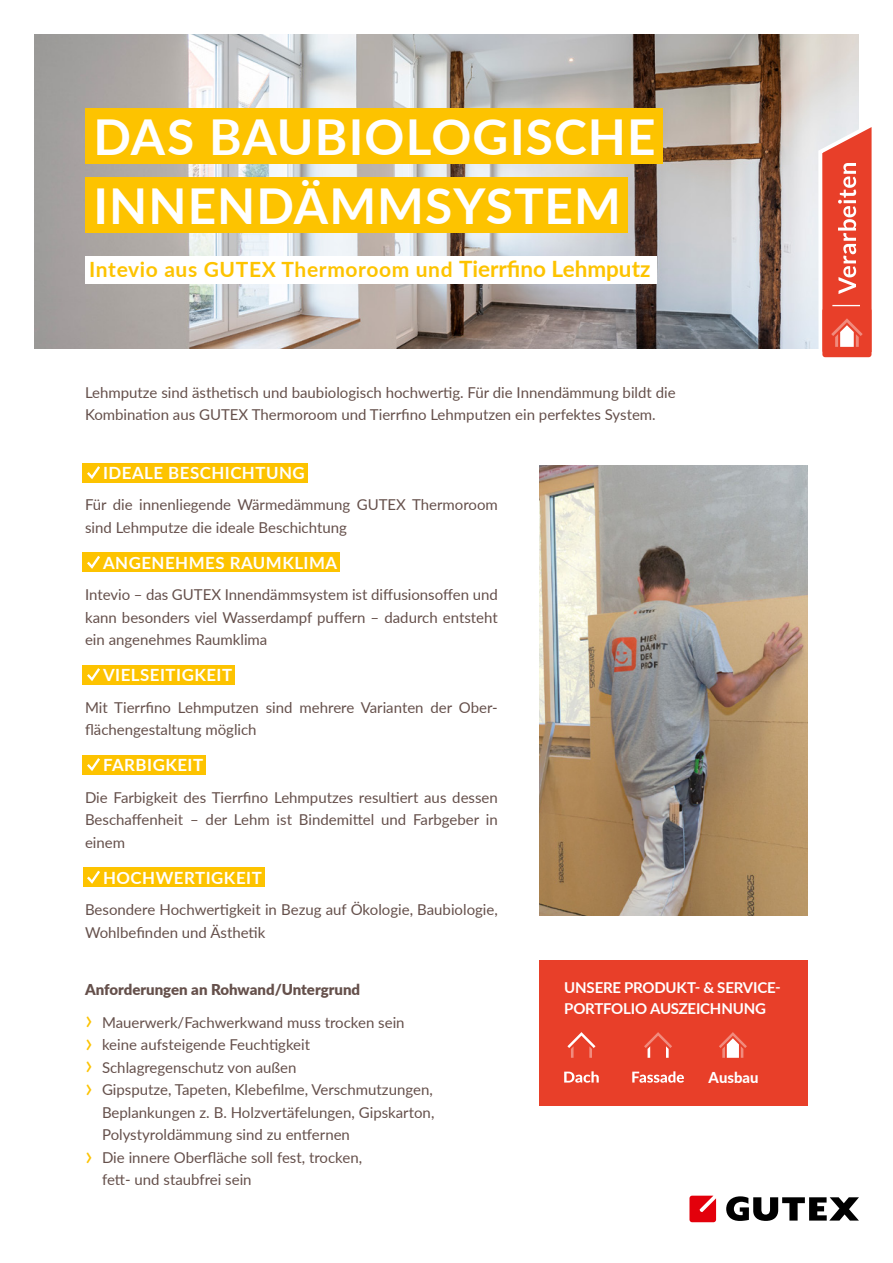
<style>
.page{position:relative;width:893px;height:1263px;background:#fff}
.page>*{position:absolute;margin:0;border:0;box-sizing:border-box;transform-origin:0 0}
.Titel_Headline_Flyer{font:700 49.5px "Lato";letter-spacing:.025em;color:#fff}
.Titel_Subheadline_Fl{font:700 21px "Lato";letter-spacing:.03em;color:#fdc300}
.Vorteile{font:700 16.8px "Lato";letter-spacing:.03em;color:#fff}
.Fließtext_Verarbeite{font:15px/22.5px "Lato";color:#65504b}
.t1{font:700 15px/21px "Lato";letter-spacing:-.01em;color:#fff}
.Zwischenüberschrift{font:900 15px "Lato";color:#65504b}
.t2{font:800 15px "Lato";color:#fff}
.s1{font-size:22.5px}
.s2{font-size:27px;color:#fdc300}
</style>
<div class="page">
<svg style="left:726px;top:1196px;width:133px;height:25px"></svg>
<svg style="left:689px;top:1196px;width:27px;height:26px"></svg>
<img style="left:34px;top:34px;width:825px;height:315px">
<div style="left:539px;top:960px;width:269px;height:145px;background:#e83f29"></div>
<svg style="left:644px;top:1032px;width:28px;height:26px"></svg>
<svg style="left:632px;top:1071px;width:52px;height:12px"></svg>
<svg style="left:567px;top:1032px;width:28px;height:26px"></svg>
<svg style="left:564px;top:1071px;width:35px;height:12px"></svg>
<svg style="left:719px;top:1032px;width:28px;height:26px"></svg>
<div style="left:85px;top:108px;width:577px;height:56px;background:#fdc300"></div>
<div style="left:85px;top:177px;width:543px;height:56px;background:#fdc300"></div>
<div style="left:85px;top:256px;width:572px;height:27px;background:#fff"></div>
<div style="left:83px;top:463px;width:225px;height:19px;background:#fdc300"></div>
<div style="left:83px;top:553px;width:257px;height:19px;background:#fdc300"></div>
<div style="left:83px;top:665px;width:152px;height:19px;background:#fdc300"></div>
<div style="left:83px;top:755px;width:123px;height:19px;background:#fdc300"></div>
<div style="left:83px;top:868px;width:181px;height:19px;background:#fdc300"></div>
<svg style="left:87px;top:466px;width:13px;height:13px"></svg>
<svg style="left:87px;top:556px;width:13px;height:13px"></svg>
<svg style="left:87px;top:668px;width:13px;height:13px"></svg>
<svg style="left:87px;top:758px;width:13px;height:13px"></svg>
<svg style="left:87px;top:871px;width:13px;height:13px"></svg>
<img style="left:539px;top:465px;width:269px;height:450px">
<svg style="left:816px;top:117px;width:56px;height:241px;background:#ec7566"></svg>
<p class="Titel_Headline_Flyer" style="left:94px;top:100px;width:563px">DAS BAUBIOLOGISCHE</p>
<p class="Titel_Headline_Flyer" style="left:94px;top:169px;width:529px">INNENDÄMMSYSTEM</p>
<p class="Titel_Subheadline_Fl" style="left:89px;top:254px;width:563px">Intevio aus GUTEX Thermoroom und <span class="s1">Tierrfino Lehmputz</span></p>
<p class="Fließtext_Verarbeite" style="left:85px;top:380px;width:592px">Lehmputze sind ästhetisch und baubiologisch hochwertig. Für die Innendämmung bildt die</p>
<p class="Fließtext_Verarbeite" style="left:85px;top:403px;width:572px">Kombination aus GUTEX Thermoroom und Tierrfino Lehmputzen ein perfektes System.</p>
<p class="Vorteile" style="left:103px;top:461px;width:203px">IDEALE BESCHICHTUNG</p>
<p class="Fließtext_Verarbeite" style="left:85px;top:493px;width:414px">Für die innenliegende Wärmedämmung GUTEX Thermoroom sind Lehmputze die ideale Beschichtung</p>
<p class="Vorteile" style="left:103px;top:550px;width:236px">ANGENEHMES RAUMKLIMA</p>
<p class="Fließtext_Verarbeite" style="left:85px;top:583px;width:414px;text-align:justify">Intevio – das GUTEX Innendämmsystem ist diffusionsoffen und kann besonders viel Wasserdampf puffern – dadurch entsteht ein angenehmes Raumklima</p>
<p class="Vorteile" style="left:103px;top:663px;width:131px">VIELSEITIGKEIT</p>
<p class="Fließtext_Verarbeite" style="left:85px;top:695px;width:414px">Mit Tierrfino Lehmputzen sind mehrere Varianten der Ober&shy;flächengestaltung möglich</p>
<p class="Vorteile" style="left:103px;top:753px;width:102px">FARBIGKEIT</p>
<p class="Fließtext_Verarbeite" style="left:85px;top:785px;width:414px;text-align:justify">Die Farbigkeit des Tierrfino Lehmputzes resultiert aus dessen Beschaffenheit – der Lehm ist Bindemittel und Farbgeber in einem</p>
<p class="Vorteile" style="left:103px;top:865px;width:160px">HOCHWERTIGKEIT</p>
<p class="Fließtext_Verarbeite" style="left:85px;top:898px;width:414px">Besondere Hochwertigkeit in Bezug auf Ökologie, Baubiologie,<br>Wohlbefinden und Ästhetik</p>
<p class="Zwischenüberschrift" style="left:85px;top:978px;width:277px">Anforderungen an Rohwand/Untergrund</p>
<p class="Fließtext_Verarbeite" style="left:85px;top:1010px;width:321px"><span class="s2">›</span> Mauerwerk/Fachwerkwand muss trocken sein</p>
<p class="Fließtext_Verarbeite" style="left:85px;top:1033px;width:227px"><span class="s2">›</span> keine aufsteigende Feuchtigkeit</p>
<p class="Fließtext_Verarbeite" style="left:85px;top:1055px;width:213px"><span class="s2">›</span> Schlagregenschutz von außen</p>
<p class="Fließtext_Verarbeite" style="left:102px;top:1078px;width:334px;text-align:justify;text-indent:-17px"><span class="s2">›</span> Gipsputze, Tapeten, Klebefilme, Verschmutzungen, Beplankungen z. B. Holzvertäfelungen, Gipskarton, Polystyroldämmung sind zu entfernen</p>
<p class="Fließtext_Verarbeite" style="left:102px;top:1145px;width:262px;text-indent:-17px"><span class="s2">›</span> Die innere Oberfläche soll fest, trocken, fett- und staubfrei sein</p>
<p class="t1" style="left:564px;top:977px;width:218px">UNSERE PRODUKT- &amp; SERVICE-<br>PORTFOLIO AUSZEICHNUNG</p>
<p class="t2" style="left:709px;top:1066px;width:51px">Ausbau</p>
</div>
